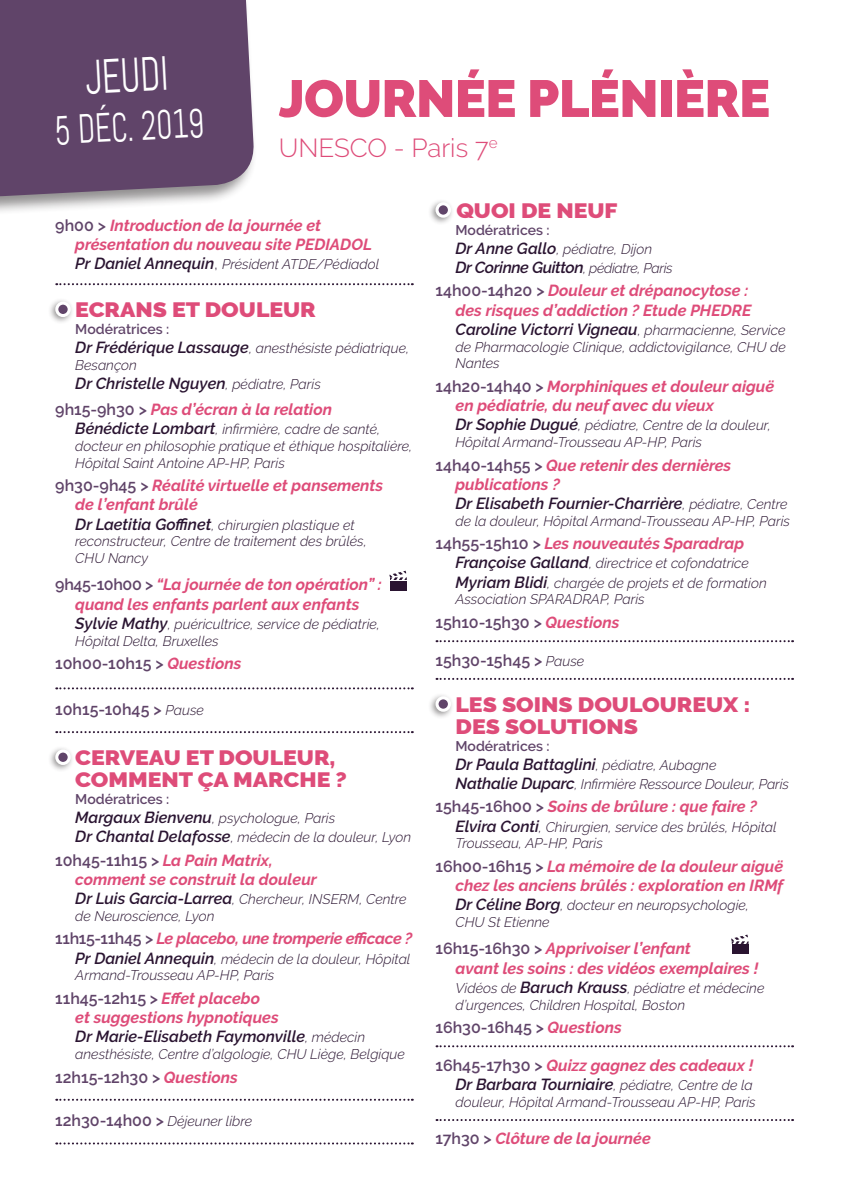
<style>
.page{position:relative;width:842px;height:1191px;background:#fff}
.page>*{position:absolute;margin:0;border:0;box-sizing:border-box;transform-origin:0 0}
.t1{font:900 52px "Raleway";letter-spacing:-.01em;color:#de4c79}
.t2{font:48px "Abel";color:#fff;scale:.77 1}
.t3{font:40.8px "Abel";color:#fff;scale:.77 1}
.t4{font:300 26px "Raleway";color:#de4c79}
.t5{font:900 20.8px/22px "Raleway";color:#de4c79;scale:1.11 1}
.t6{font:italic 700 16px/19.2px "Raleway";color:#de4c79}
.t7{font:600 16px "Raleway";color:#604469}
.t8{font:italic 700 16px "Raleway";letter-spacing:-.02em;color:#de4c79}
.t9{font:italic 600 16px "Raleway";color:#2a1431}
.t10{font:italic 300 14px/16.8px "Raleway";color:#2a1431}
.t11{font:600 14px "Raleway";color:#604469}
.s1{font-weight:600;font-style:normal;color:#604469}
.s2{font-weight:600;font-size:16px}
.s3{font-style:normal;font-size:16px}
.s4{font-weight:600;color:#2a1431}
.s5{font-weight:300;font-size:14px;color:#2a1431}
.s6{font-weight:700;font-style:italic;color:#de4c79}
.s7{font-weight:300;font-style:italic;font-size:14px;color:#2a1431}
.s8{font-weight:600;font-style:normal;font-size:16px;color:#604469}
.s9{font-weight:300;font-size:14px}
</style>
<div class="page">
<div style="left:0;top:0;width:257px;height:215px;background:#231f20;opacity:.5"></div>
<div style="left:0;top:0;width:256px;height:198px;background:#604469"></div>
<svg style="left:56px;top:283px;width:357px;height:2px"></svg>
<svg style="left:56px;top:687px;width:357px;height:2px"></svg>
<svg style="left:56px;top:731px;width:357px;height:2px"></svg>
<svg style="left:56px;top:1098px;width:357px;height:2px"></svg>
<svg style="left:56px;top:1142px;width:357px;height:2px"></svg>
<div style="left:48px;top:298px;width:26px;height:27px;background:#231f20;opacity:.5"></div>
<div style="left:57px;top:303px;width:12px;height:12px;background:#604469;border-radius:50%"></div>
<div style="left:55px;top:301px;width:16px;height:16px;border:3px solid #fff;border-radius:50%"></div>
<div style="left:390px;top:580px;width:17px;height:10px;background:#2a1431"></div>
<svg style="left:389px;top:570px;width:18px;height:10px"></svg>
<div style="left:48px;top:746px;width:26px;height:26px;background:#231f20;opacity:.5"></div>
<div style="left:57px;top:751px;width:12px;height:12px;background:#604469;border-radius:50%"></div>
<div style="left:55px;top:749px;width:16px;height:16px;border:3px solid #fff;border-radius:50%"></div>
<svg style="left:436px;top:640px;width:357px;height:2px"></svg>
<svg style="left:436px;top:678px;width:357px;height:2px"></svg>
<svg style="left:436px;top:1045px;width:357px;height:2px"></svg>
<svg style="left:436px;top:1119px;width:357px;height:2px"></svg>
<div style="left:428px;top:199px;width:26px;height:26px;background:#231f20;opacity:.5"></div>
<div style="left:437px;top:204px;width:12px;height:12px;background:#604469;border-radius:50%"></div>
<div style="left:435px;top:202px;width:16px;height:16px;border:3px solid #fff;border-radius:50%"></div>
<div style="left:428px;top:693px;width:26px;height:26px;background:#231f20;opacity:.5"></div>
<div style="left:437px;top:698px;width:12px;height:12px;background:#604469;border-radius:50%"></div>
<div style="left:435px;top:696px;width:16px;height:16px;border:3px solid #fff;border-radius:50%"></div>
<div style="left:732px;top:944px;width:16px;height:10px;background:#2a1431"></div>
<svg style="left:731px;top:934px;width:17px;height:10px"></svg>
<h2 class="t2" style="left:84px;top:47px;width:110px;rotate:-3deg">JEUDI</h2>
<h3 class="t3" style="left:54px;top:105px;width:196px;rotate:-3deg">5 DÉC. 2019</h3>
<h1 class="t1" style="left:279px;top:68px;width:493px">JOURNÉE PLÉNIÈRE</h1>
<h3 class="t4" style="left:279px;top:133px;width:220px">UNESCO - Paris 7<sup>e</sup></h3>
<p class="t6" style="left:75px;top:215px;width:298px;text-indent:-20px"><span class="s1">9h00 &gt;</span> Introduction de la journée et présentation du nouveau site PEDIADOL</p>
<p class="t10" style="left:75px;top:255px;width:305px"><span class="s2">Pr Daniel Annequin</span><span class="s3">,</span> Président ATDE/Pédiadol</p>
<h3 class="t5" style="left:75px;top:299px;width:218px">ECRANS ET DOULEUR</h3>
<p class="t10" style="left:75px;top:319px;width:336px;line-height:19.2px"><span class="s1">Modératrices :<br></span><span class="s2">Dr Frédérique Lassauge</span>, anesthésiste pédiatrique,</p>
<p class="t10" style="left:75px;top:356px;width:63px">Besançon</p>
<p class="t6" style="left:55px;top:370px;width:278px;line-height:25.8px;text-align:center"><span class="s4">Dr Christelle Nguyen</span><span class="s5">, pédiatre, Paris<br></span><span class="s1">9h15-9h30 &gt;</span> Pas d’écran à la relation</p>
<p class="t10" style="left:75px;top:421px;width:339px"><span class="s2">Bénédicte Lombart</span>, infirmière, cadre de santé, docteur en philosophie pratique et éthique hospitalière,<br>Hôpital Saint Antoine AP-HP, Paris</p>
<p class="t6" style="left:75px;top:476px;width:309px;text-indent:-20px"><span class="s1">9h30-9h45 &gt;</span> Réalité virtuelle et pansements de l’enfant brûlé</p>
<p class="t10" style="left:75px;top:516px;width:293px"><span class="s2">Dr Laetitia Goffinet</span>, chirurgien plastique et reconstructeur, Centre de traitement des brûlés,<br>CHU Nancy</p>
<p class="t6" style="left:55px;top:575px;width:328px;text-align:center"><span class="s1">9h45-10h00 &gt;</span> “La journée de ton opération” : quand les enfants parlent aux enfants</p>
<p class="t10" style="left:75px;top:615px;width:306px"><span class="s2">Sylvie Mathy</span>, puéricultrice, service de pédiatrie,<br>Hôpital Delta, Bruxelles</p>
<p class="t7" style="left:55px;top:654px;width:188px">10h00-10h15 &gt; <span class="s6">Questions</span></p>
<p class="t7" style="left:55px;top:700px;width:150px">10h15-10h45 &gt; <span class="s7">Pause</span></p>
<h3 class="t5" style="left:75px;top:746px;width:246px">CERVEAU ET DOULEUR,<br>COMMENT ÇA MARCHE ?</h3>
<p class="t10" style="left:75px;top:789px;width:337px;line-height:19.2px"><span class="s1">Modératrices :<br></span><span class="s2">Margaux Bienvenu</span>, psychologue, Paris<br><span class="s2">Dr Chantal Delafosse</span>, médecin de la douleur, Lyon</p>
<p class="t6" style="left:75px;top:850px;width:243px;text-indent:-20px"><span class="s1">10h45-11h15 &gt;</span> La Pain Matrix, comment se construit la douleur</p>
<p class="t10" style="left:75px;top:890px;width:333px"><span class="s2">Dr Luis Garcia-Larrea</span>, Chercheur, INSERM, Centre de Neuroscience, Lyon</p>
<p class="t8" style="left:55px;top:929px;width:359px"><span class="s1">11h15-11h45 &gt;</span> Le placebo, une tromperie efficace ?</p>
<p class="t10" style="left:75px;top:950px;width:337px"><span class="s2">Pr Daniel Annequin</span>, médecin de la douleur, Hôpital<br>Armand-Trousseau AP-HP, Paris</p>
<p class="t6" style="left:75px;top:988px;width:291px;text-indent:-20px"><span class="s1">11h45-12h15 &gt;</span> Effet placebo<br>et suggestions hypnotiques<br><span class="s4">Dr Marie-Elisabeth Faymonville</span><span class="s5">, médecin</span></p>
<p class="t10" style="left:75px;top:1045px;width:331px">anesthésiste, Centre d’algologie, CHU Liège, Belgique</p>
<p class="t7" style="left:55px;top:1067px;width:184px">12h15-12h30 &gt; <span class="s6">Questions</span></p>
<p class="t10" style="left:55px;top:1112px;width:198px"><span class="s8">12h30-14h00 &gt;</span> Déjeuner libre</p>
<h3 class="t5" style="left:456px;top:199px;width:147px">QUOI DE NEUF</h3>
<p class="t10" style="left:455px;top:220px;width:198px;line-height:19.2px"><span class="s1">Modératrices :<br></span><span class="s2">Dr Anne Gallo</span>, pédiatre, Dijon</p>
<p class="t6" style="left:435px;top:256px;width:314px;line-height:23.4px;text-indent:20px"><span class="s4">Dr Corinne Guitton</span><span class="s5">, pédiatre, Paris<br></span><span class="s1">14h00-14h20 &gt;</span> Douleur et drépanocytose :</p>
<p class="t6" style="left:455px;top:300px;width:331px">des risques d’addiction ? Etude PHEDRE<br><span class="s4">Caroline Victorri Vigneau</span><span class="s5">, pharmacienne, Service</span></p>
<p class="t10" style="left:455px;top:338px;width:332px">de Pharmacologie Clinique, addictovigilance, CHU de<br>Nantes</p>
<p class="t6" style="left:455px;top:377px;width:320px;text-indent:-20px"><span class="s1">14h20-14h40 &gt;</span> Morphiniques et douleur aiguë en pédiatrie, du neuf avec du vieux</p>
<p class="t10" style="left:455px;top:417px;width:317px"><span class="s2">Dr Sophie Dugué</span>, pédiatre, Centre de la douleur,<br>Hôpital Armand-Trousseau AP-HP, Paris</p>
<p class="t6" style="left:455px;top:455px;width:333px;text-indent:-20px"><span class="s1">14h40-14h55 &gt;</span> Que retenir des dernières publications ?<br><span class="s4">Dr Elisabeth Fournier-Charrière</span><span class="s5">, pédiatre, Centre</span></p>
<p class="t10" style="left:455px;top:512px;width:336px">de la douleur, Hôpital Armand-Trousseau AP-HP, Paris</p>
<p class="t6" style="left:435px;top:534px;width:310px"><span class="s1">14h55-15h10 &gt;</span> Les nouveautés Sparadrap</p>
<p class="t10" style="left:455px;top:554px;width:313px;line-height:19.2px"><span class="s2">Françoise Galland</span>, directrice et cofondatrice<br><span class="s2">Myriam Blidi</span>, chargée de projets et de formation</p>
<p class="t10" style="left:455px;top:591px;width:191px">Association SPARADRAP, Paris</p>
<p class="t7" style="left:435px;top:613px;width:185px">15h10-15h30 &gt; <span class="s6">Questions</span></p>
<p class="t7" style="left:435px;top:651px;width:150px">15h30-15h45 &gt; <span class="s7">Pause</span></p>
<h3 class="t5" style="left:455px;top:693px;width:267px">LES SOINS DOULOUREUX :<br>DES SOLUTIONS</h3>
<p class="t11" style="left:455px;top:737px;width:96px">Modératrices :</p>
<p class="t9" style="left:455px;top:755px;width:262px">Dr Paula Battaglini<span class="s9">, pédiatre, Aubagne</span></p>
<p class="t10" style="left:455px;top:775px;width:335px"><span class="s2">Nathalie Duparc</span>, Infirmière Ressource Douleur, Paris</p>
<p class="t6" style="left:435px;top:797px;width:323px"><span class="s1">15h45-16h00 &gt;</span> Soins de brûlure : que faire ?</p>
<p class="t10" style="left:455px;top:818px;width:323px"><span class="s2">Elvira Conti</span>, Chirurgien, service des brûlés, Hôpital<br>Trousseau, AP-HP, Paris</p>
<p class="t6" style="left:435px;top:856px;width:349px;text-align:right"><span class="s1">16h00-16h15 &gt;</span> La mémoire de la douleur aiguë chez les anciens brûlés : exploration en IRMf</p>
<p class="t10" style="left:455px;top:897px;width:295px"><span class="s2">Dr Céline Borg</span>, docteur en neuropsychologie,<br>CHU St Etienne</p>
<p class="t6" style="left:455px;top:939px;width:304px;text-indent:-20px"><span class="s1">16h15-16h30 &gt;</span> Apprivoiser l’enfant<br>avant les soins : des vidéos exemplaires !</p>
<p class="t10" style="left:455px;top:979px;width:310px">Vidéos de <span class="s2">Baruch Krauss</span>, pédiatre et médecine d’urgences, Children Hospital, Boston</p>
<p class="t7" style="left:435px;top:1018px;width:188px">16h30-16h45 &gt; <span class="s6">Questions</span></p>
<p class="t6" style="left:435px;top:1055px;width:319px"><span class="s1">16h45-17h30 &gt;</span> Quizz gagnez des cadeaux !</p>
<p class="t10" style="left:455px;top:1076px;width:302px"><span class="s2">Dr Barbara Tourniaire</span>, pédiatre, Centre de la douleur, Hôpital Armand-Trousseau AP-HP, Paris</p>
<p class="t6" style="left:435px;top:1129px;width:217px"><span class="s1">17h30 &gt;</span> Clôture de la journée</p>
</div>
